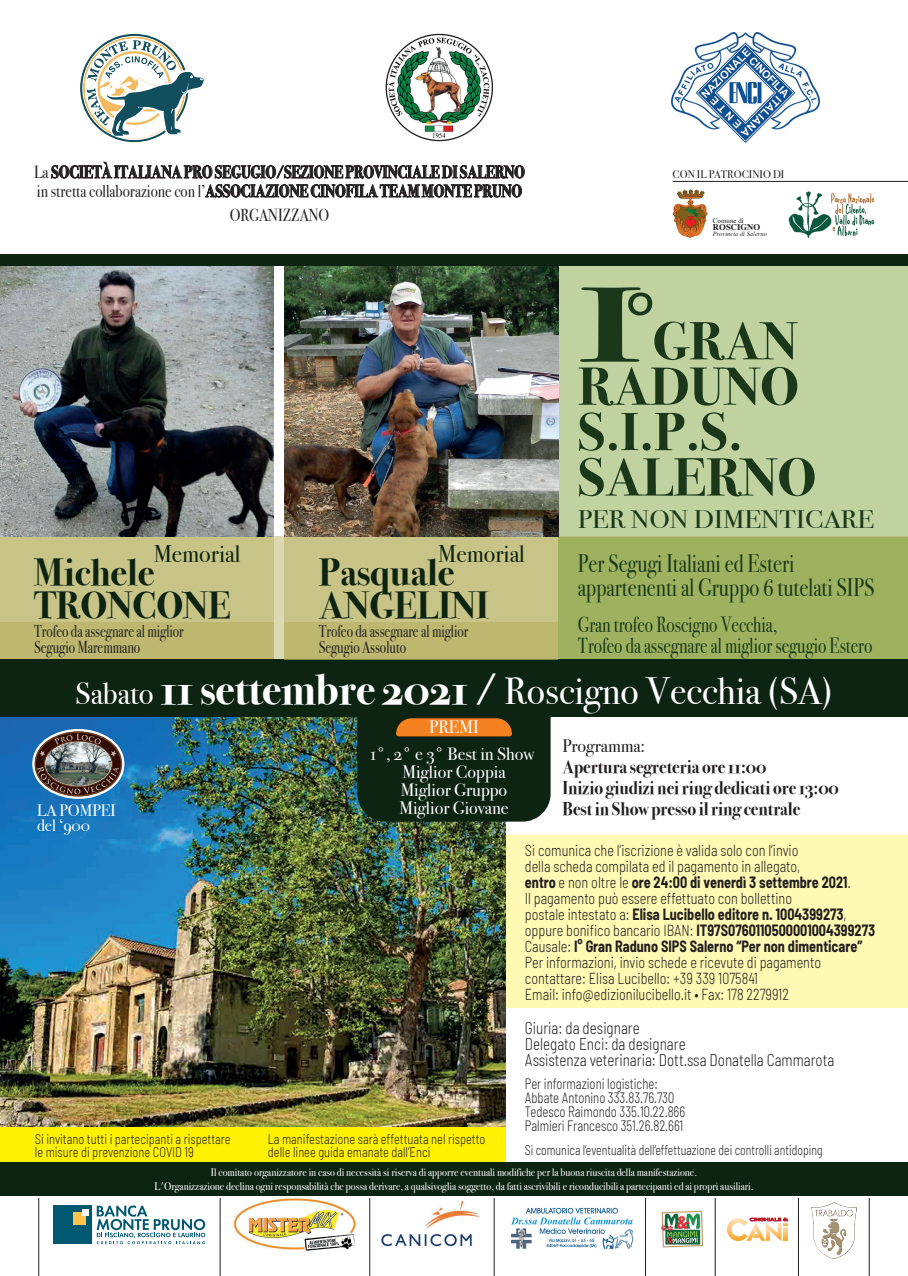
<style>
.page{position:relative;width:908px;height:1276px;background:#fff}
.page>*{position:absolute;margin:0;border:0;box-sizing:border-box;transform-origin:0 0}
.t1{font:700 170.5px "Bodoni Svty Two OSITCTT";color:#1b391a}
.t2{font:700 53.8px/45.4px "Bodoni Svty Two OSITCTT";color:#1b391a}
.t3{font:38.1px "Bodoni Svty Two OSITCTT";color:#fff}
.t4{font:700 37.8px/32.5px "Bodoni Svty Two OSITCTT";color:#0d2412}
.t5{font:25.4px/23.7px "Bodoni Svty Two OSITCTT";color:#1b391a;scale:.82 1}
.t6{font:25.4px "Bodoni Svty Two OSITCTT";color:#1b391a;scale:1.12 1}
.t7{font:24.1px "Bodoni Svty Two OSITCTT";color:#0d2412}
.t8{font:22px/20.6px "Bodoni Svty Two OSITCTT";color:#1b391a;scale:.79 1}
.t9{font:700 18.5px/20.9px "Bodoni Svty Two OSITCTT";color:#231f20;scale:.94 1}
.t10{font:18px/18px "Bodoni Svty Two OSITCTT";color:#fff;text-align:center}
.t11{font:18px "Bodoni Svty Two OSITCTT";color:#231f20}
.t12{font:700 17.5px/19px "Bodoni Svty Two OSITCTT";color:#231f20;scale:.86 1}
.t13{font:17.5px "Bodoni Svty Two OSITCTT";color:#231f20;scale:.86 1}
.t14{font:17.3px/16.2px "Bodoni Svty Two OSITCTT";color:#231f20;scale:.77 1}
.t15{font:300 semi-condensed 17px/16px "Barlow";color:#231f20;scale:.89 1}
.t16{font:16.6px/14.9px "Bodoni Svty Two OSITCTT";color:#fff}
.t17{font:300 semi-condensed 16px/16px "Barlow";color:#231f20;scale:.89 1}
.t18{font:300 semi-condensed 15px/14px "Barlow";color:#231f20;scale:.85 1}
.t19{font:300 semi-condensed 14px/13px "Barlow";color:#231f20;scale:.89 1}
.t20{font:300 semi-condensed 14px "Barlow";color:#231f20;scale:.85 1}
.t21{font:11px/14.4px "Bodoni Svty Two OSITCTT";color:#fff;text-align:center;scale:.93 1}
.t22{font:11px "Bodoni Svty Two OSITCTT";color:#231f20}
.t23{font:700 8.7px "Times";color:#231f20}
.t24{font:7px "Times";color:#231f20}
.t25{font:italic 6.5px "Times";color:#231f20}
.s1{font-weight:400}
.s2{font-size:91.2px}
.s3{font-size:30.9px}
.s4{font-weight:700;font-size:43.5px}
.s5{font-weight:700}
</style>
<div class="page">
<div style="left:505px;top:835px;width:402px;height:172px;background:#fffab3"></div>
<div style="left:0;top:1016px;width:505px;height:145px;background:#fff101"></div>
<img style="left:0;top:716px;width:505px;height:410px">
<div style="left:557px;top:265px;width:350px;height:394px;background:#c1d2a1"></div>
<div style="left:557px;top:537px;width:350px;height:122px;background:#9db15e"></div>
<div style="left:0;top:537px;width:273px;height:122px;background:linear-gradient(to bottom,#ccc78f,#beb871)"></div>
<svg style="left:80px;top:33px;width:124px;height:110px"></svg>
<img style="left:386px;top:34px;width:106px;height:107px;border-radius:53px">
<img style="left:671px;top:33px;width:148px;height:109px">
<img style="left:0;top:265px;width:273px;height:272px">
<img style="left:284px;top:265px;width:273px;height:272px">
<svg style="left:51px;top:162px;width:473px;height:36px"></svg>
<img style="left:672px;top:190px;width:27px;height:48px">
<img style="left:788px;top:191px;width:87px;height:47px">
<hr style="left:672px;top:181px;width:235px;height:1px;background:#231f20">
<div style="left:0;top:659px;width:907px;height:57px;background:#0d2412"></div>
<div style="left:0;top:1161px;width:907px;height:34px;background:#0d2412"></div>
<div style="left:0;top:254px;width:907px;height:11px;background:#0d2412"></div>
<div style="left:284px;top:537px;width:273px;height:122px;background:linear-gradient(to bottom,#ccc78f,#beb871)"></div>
<div style="left:32px;top:729px;width:92px;height:70px;border:6px solid #fff;border-radius:50%"></div>
<img style="left:35px;top:732px;width:86px;height:64px">
<div style="left:44px;top:741px;width:68px;height:46px;border:1px solid #6b4021;border-radius:50%"></div>
<div style="left:35px;top:732px;width:86px;height:64px;border:1px solid #6b4021;border-radius:50%"></div>
<svg style="left:357px;top:716px;width:193px;height:105px;background:#252f15"></svg>
<img style="left:661px;top:1210px;width:42px;height:37px">
<svg style="left:727px;top:1217px;width:60px;height:24px"></svg>
<div style="left:54px;top:1205px;width:38px;height:39px;background:#005971"></div>
<div style="left:73px;top:1212px;width:13px;height:13px;background:#fec34d"></div>
<div style="left:82px;top:1209px;width:7px;height:6px;background:#fff"></div>
<svg style="left:97px;top:1205px;width:108px;height:39px"></svg>
<img style="left:382px;top:1201px;width:97px;height:46px">
<img style="left:233px;top:1198px;width:123px;height:53px">
<hr style="left:38px;top:1198px;width:1px;height:78px;background:#231f20">
<hr style="left:220px;top:1198px;width:1px;height:78px;background:#231f20">
<hr style="left:369px;top:1198px;width:1px;height:78px;background:#231f20">
<hr style="left:493px;top:1198px;width:1px;height:78px;background:#231f20">
<hr style="left:645px;top:1198px;width:1px;height:78px;background:#231f20">
<hr style="left:714px;top:1198px;width:1px;height:78px;background:#231f20">
<hr style="left:797px;top:1198px;width:1px;height:78px;background:#231f20">
<hr style="left:868px;top:1198px;width:1px;height:78px;background:#231f20">
<img style="left:511px;top:1207px;width:122px;height:43px">
<img style="left:811px;top:1202px;width:45px;height:56px">
<p class="t12" style="left:34px;top:163px;width:572px"><span class="s1">La</span> SOCIETÀ ITALIANA PRO SEGUGIO/SEZIONE PROVINCIALE DI SALERNO <span class="s1">in stretta collaborazione con l’</span>ASSOCIAZIONE CINOFILA TEAM MONTE PRUNO</p>
<p class="t13" style="left:230px;top:204px;width:117px">ORGANIZZANO</p>
<p class="t22" style="left:672px;top:168px;width:113px">CON IL PATROCINIO DI</p>
<p class="t24" style="left:712px;top:214px;width:32px">Comune di</p>
<p class="t23" style="left:712px;top:219px;width:49px">ROSCIGNO</p>
<p class="t25" style="left:712px;top:229px;width:55px">Provincia di Salerno</p>
<h1 class="t1" style="left:577px;top:204px;width:89px">1<span class="s2">°</span></h1>
<h2 class="t2" style="left:577px;top:319px;width:240px;text-indent:75px">GRAN<br>RADUNO<br>S.I.P.S.<br>SALERNO</h2>
<h3 class="t6" style="left:577px;top:504px;width:266px">PER NON DIMENTICARE</h3>
<h3 class="t7" style="left:154px;top:540px;width:88px">Memorial</h3>
<h3 class="t4" style="left:34px;top:557px;width:198px">Michele<br>TRONCONE</h3>
<p class="t14" style="left:34px;top:623px;width:196px">Trofeo da assegnare al miglior<br>Segugio Maremmano</p>
<h3 class="t7" style="left:438px;top:540px;width:88px">Memorial</h3>
<h3 class="t4" style="left:318px;top:557px;width:171px">Pasquale<br>ANGELINI</h3>
<p class="t14" style="left:318px;top:623px;width:196px">Trofeo da assegnare al miglior<br>Segugio Assoluto</p>
<h3 class="t8" style="left:577px;top:614px;width:374px">Gran trofeo Roscigno Vecchia,<br>Trofeo da assegnare al miglior segugio Estero</h3>
<h3 class="t5" style="left:577px;top:552px;width:363px">Per Segugi Italiani ed Esteri appartenenti al Gruppo 6 tutelati SIPS</h3>
<h3 class="t3" style="left:75px;top:668px;width:758px"><span class="s3">Sabato</span> <span class="s4">11 settembre 2021 /</span> Roscigno Vecchia (SA)</h3>
<p class="t16" style="left:37px;top:803px;width:80px">LA POMPEI del ‘900</p>
<p class="t10" style="left:429px;top:717px;width:51px">PREMI</p>
<p class="t11" style="left:562px;top:735px;width:84px">Programma:</p>
<p class="t9" style="left:562px;top:756px;width:295px">Apertura segreteria ore 11:00<br>Inizio giudizi nei ring dedicati ore 13:00<br>Best in Show presso il ring centrale</p>
<p class="t17" style="left:524px;top:842px;width:395px">Si comunica che l’iscrizione è valida solo con l’invio<br>della scheda compilata ed il pagamento in allegato,<br><span class="s5">entro</span> e non oltre le <span class="s5">ore 24:00 di venerdì 3 settembre 2021</span>.<br>Il pagamento può essere effettuato con bollettino<br>postale intestato a: <span class="s5">Elisa Lucibello editore n. 1004399273</span>, oppure bonifico bancario IBAN: <span class="s5">IT97S0760110500001004399273<br></span>Causale: <span class="s5">I° Gran Raduno SIPS Salerno “Per non dimenticare” </span>Per informazioni, invio schede e ricevute di pagamento contattare: Elisa Lucibello: +39 339 1075841<br>Email: info@edizionilucibello.it • Fax: 178 2279912</p>
<p class="t10" style="left:370px;top:745px;width:165px">1°, 2° e 3° Best in Show<br>Miglior Coppia<br>Miglior Gruppo<br>Miglior Giovane</p>
<p class="t15" style="left:524px;top:1019px;width:349px">Giuria: da designare<br>Delegato Enci: da designare<br>Assistenza veterinaria: Dott.ssa Donatella Cammarota</p>
<p class="t18" style="left:524px;top:1076px;width:190px">Per informazioni logistiche:<br>Abbate Antonino 333.83.76.730<br>Tedesco Raimondo 335.10.22.866<br>Palmieri Francesco 351.26.82.661</p>
<p class="t21" style="left:154px;top:1164px;width:645px">Il comitato organizzatore in caso di necessità si riserva di apporre eventuali modifiche per la buona riuscita della manifestazione.<br>L'Organizzazione declina ogni responsabilità che possa derivare, a qualsivoglia soggetto, da fatti ascrivibili e riconducibili a partecipanti ed ai propri ausiliari.</p>
<p class="t19" style="left:268px;top:1131px;width:246px">La manifestazione sarà effettuata nel rispetto delle linee guida emanate dall’Enci</p>
<p class="t19" style="left:35px;top:1131px;width:221px">Si invitano tutti i partecipanti a rispettare le misure di prevenzione COVID 19</p>
<p class="t20" style="left:524px;top:1141px;width:351px">Si comunica l’eventualità dell’effettuazione dei controlli antidoping</p>
</div>
